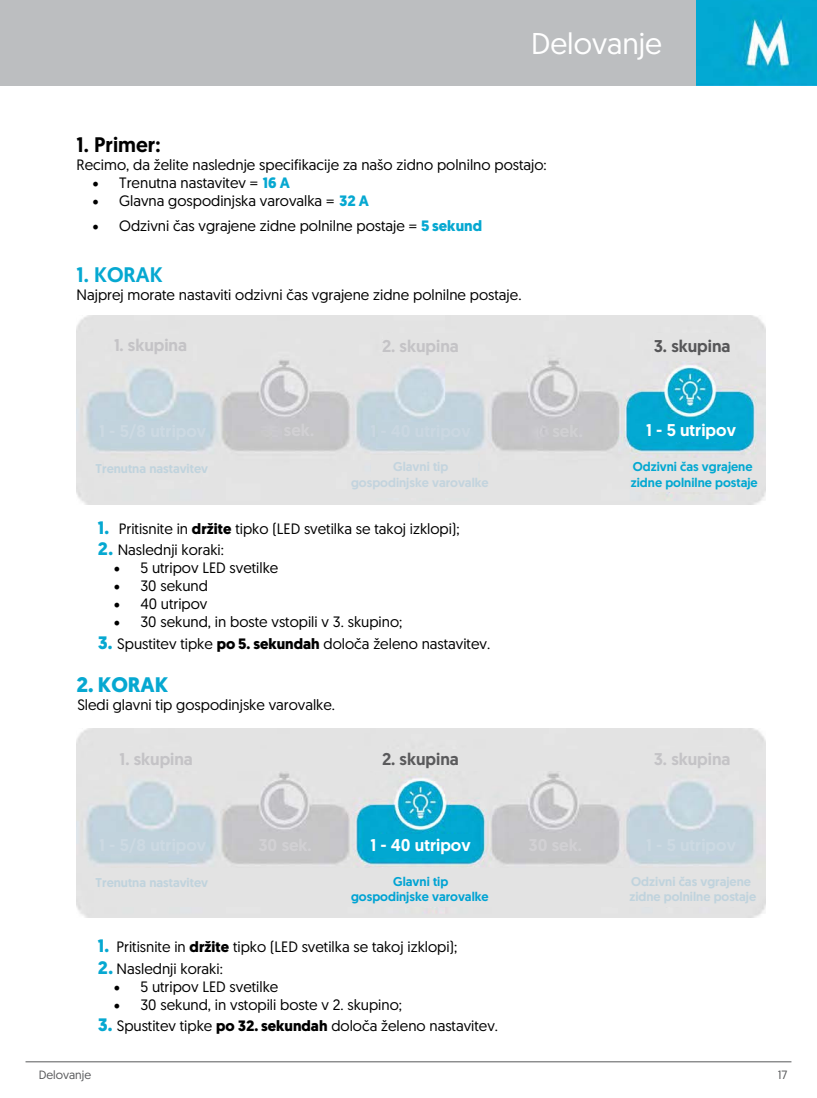
<style>
.page{position:relative;width:817px;height:1098px;background:#fff}
.page>*{position:absolute;margin:0;border:0;box-sizing:border-box;transform-origin:0 0}
.t1{font:30px "Geomanist";color:#fff}
.t2{font:500 21px "Geomanist";color:#000}
.t3{font:700 21px "Geomanist";color:#06a8d1}
.t4{font:500 21px "Geomanist";color:#06a8d1}
.t5{font:700 18px "Geomanist";color:#06a8d1}
.t6{font:500 16.95px "Geomanist";color:#c4c3c6}
.t7{font:500 16.95px "Geomanist";color:#fff}
.t8{font:500 16.95px "Geomanist";color:#565658}
.t9{font:500 16.95px "Geomanist";color:#5a5a5c}
.t10{font:15px "Geomanist";color:#000}
.t11{font:15px "Geomanist";color:#000}
.t12{font:500 12.75px/15.3px "Geomanist";color:#c0d3dd}
.t13{font:500 12.75px/15.3px "Geomanist";color:#02a8d1}
.t14{font:500 12.75px/15.3px "Geomanist";color:#c3d4de;text-align:center}
.t15{font:500 12.75px/15.3px "Geomanist";color:#00a3d3;text-align:center}
.t16{font:12px "Geomanist";color:#58595b}
.s1{font-family:"Minion Pro";font-size:18px}
.s2{font-weight:700;color:#06a8d1}
.s3{font-weight:700;font-size:18px;color:#06a8d1}
.s4{font-weight:700}
.s5{font-style:inherit}
.s6{color:#02a8d1}
</style>
<div class="page">
<div style="left:0;top:0;width:816px;height:85px;background:#bcbec0"></div>
<img style="left:696px;top:0;width:120px;height:85px">
<hr style="left:26px;top:1060px;width:765px;height:1px;background:#58595b">
<img style="left:77px;top:315px;width:688px;height:189px">
<img style="left:77px;top:728px;width:688px;height:189px">
<div style="left:115px;top:334px;width:78px;height:26px;background:#e3e3e3"></div>
<div style="left:383px;top:333px;width:82px;height:27px;background:#e3e3e3"></div>
<div style="left:653px;top:333px;width:82px;height:27px;background:#e3e3e3"></div>
<div style="left:104px;top:460px;width:98px;height:19px;background:#e3e3e3"></div>
<div style="left:371px;top:454px;width:106px;height:43px;background:#e3e3e3"></div>
<div style="left:634px;top:459px;width:114px;height:33px;background:#e3e3e3"></div>
<div style="left:646px;top:419px;width:86px;height:22px;background:#02a8d1"></div>
<div style="left:549px;top:424px;width:30px;height:15px;background:#c6c6c8"></div>
<div style="left:378px;top:422px;width:88px;height:20px;background:#c2d3dd"></div>
<div style="left:282px;top:423px;width:28px;height:17px;background:#c6c6c8"></div>
<div style="left:103px;top:421px;width:97px;height:21px;background:#c2d3dd"></div>
<div style="left:111px;top:749px;width:628px;height:21px;background:#e3e3e3"></div>
<div style="left:100px;top:868px;width:652px;height:38px;background:#e3e3e3"></div>
<div style="left:100px;top:832px;width:106px;height:21px;background:#c2d3dd"></div>
<div style="left:253px;top:832px;width:59px;height:26px;background:#c6c6c8"></div>
<div style="left:374px;top:834px;width:97px;height:23px;background:#02a8d1"></div>
<div style="left:514px;top:832px;width:76px;height:25px;background:#c6c6c8"></div>
<div style="left:646px;top:832px;width:87px;height:22px;background:#c2d3dd"></div>
<h1 class="t1" style="left:531px;top:24px;width:132px">Delovanje</h1>
<h2 class="t2" style="left:77px;top:131px;width:85px">1. Primer:</h2>
<p class="t10" style="left:77px;top:155px;width:471px">Recimo, da želite naslednje specifikacije za našo zidno polnilno postajo:</p>
<p class="t10" style="left:92px;top:173px;width:199px"><span class="s1">•</span> Trenutna nastavitev = <span class="s2">16 A</span></p>
<p class="t10" style="left:92px;top:191px;width:278px"><span class="s1">•</span> Glavna gospodinjska varovalka = <span class="s2">32 A</span></p>
<p class="t10" style="left:92px;top:216px;width:391px"><span class="s1">•</span> Odzivni čas vgrajene zidne polnilne postaje = <span class="s2">5 sekund</span></p>
<h2 class="t4" style="left:77px;top:260px;width:88px">1. KORAK</h2>
<p class="t10" style="left:77px;top:284px;width:446px">Najprej morate nastaviti odzivni čas vgrajene zidne polnilne postaje.</p>
<p class="t6" style="left:114px;top:333px;width:74px">1. skupina</p>
<p class="t6" style="left:382px;top:335px;width:78px">2. skupina</p>
<p class="t8" style="left:653px;top:335px;width:78px">3. skupina</p>
<p class="t7" style="left:646px;top:419px;width:91px">1 - 5 utripov</p>
<p class="t12" style="left:95px;top:460px;width:114px">Trenutna nastavitev</p>
<p class="t14" style="left:351px;top:459px;width:139px">Glavni tip<br>gospodinjske varovalke</p>
<p class="t13" style="left:630px;top:459px;width:128px">Odzivni čas vgrajene zidne polnilne postaje</p>
<p class="t10" style="left:98px;top:518px;width:363px"><span class="s3">1.</span> Pritisnite in <span class="s4">držite</span> tipko (LED svetilka se takoj izklopi);</p>
<p class="t10" style="left:98px;top:540px;width:128px"><span class="s3">2.</span> Naslednji koraki:</p>
<p class="t10" style="left:113px;top:558px;width:166px"><span class="s1">•</span> 5 utripov LED svetilke</p>
<p class="t10" style="left:113px;top:576px;width:96px"><span class="s1">•</span> 30 sekund</p>
<p class="t10" style="left:113px;top:594px;width:95px"><span class="s1">•</span> 40 utripov</p>
<p class="t10" style="left:113px;top:612px;width:290px"><span class="s1">•</span> 30 sekund, in boste vstopili v 3. skupino;</p>
<p class="t11" style="left:98px;top:634px;width:394px"><span class="s3">3.</span> <span class="s5">Spustitev tipke</span> <span class="s4">po 5. sekundah</span> določa želeno nastavitev.</p>
<h2 class="t3" style="left:77px;top:670px;width:93px">2. KORAK</h2>
<p class="t10" style="left:77px;top:695px;width:259px">Sledi glavni tip gospodinjske varovalke.</p>
<p class="t6" style="left:119px;top:747px;width:75px">1. skupina</p>
<p class="t9" style="left:382px;top:747px;width:78px">2. skupina</p>
<p class="t6" style="left:653px;top:747px;width:78px">3. skupina</p>
<p class="t7" style="left:370px;top:833px;width:102px">1 - 40 utripov</p>
<p class="t12" style="left:95px;top:874px;width:114px">Trenutna nastavitev</p>
<p class="t15" style="left:351px;top:873px;width:139px">Glavni tip<br>gospodinjske va<span class="s6">r</span>ovalke</p>
<p class="t12" style="left:629px;top:873px;width:128px">Odzivni čas vgrajene zidne polnilne postaje</p>
<p class="t10" style="left:98px;top:936px;width:361px"><span class="s3">1.</span> Pritisnite in <span class="s4">držite</span> tipko (LED svetilka se takoj izklopi);</p>
<p class="t10" style="left:98px;top:958px;width:126px"><span class="s3">2.</span> Naslednji koraki:</p>
<p class="t10" style="left:113px;top:976px;width:166px"><span class="s1">•</span> 5 utripov LED svetilke</p>
<p class="t10" style="left:113px;top:994px;width:290px"><span class="s1">•</span> 30 sekund, in vstopili boste v 2. skupino;</p>
<p class="t5" style="left:98px;top:1012px;width:16px">3.</p>
<p class="t11" style="left:117px;top:1016px;width:383px"><span class="s5">Spustitev tipke</span> <span class="s4">po 32. sekundah</span> določa želeno nastavitev.</p>
<p class="t16" style="left:39px;top:1066px;width:54px">Delovanje</p>
<p class="t16" style="left:777px;top:1066px;width:11px">17</p>
</div>
